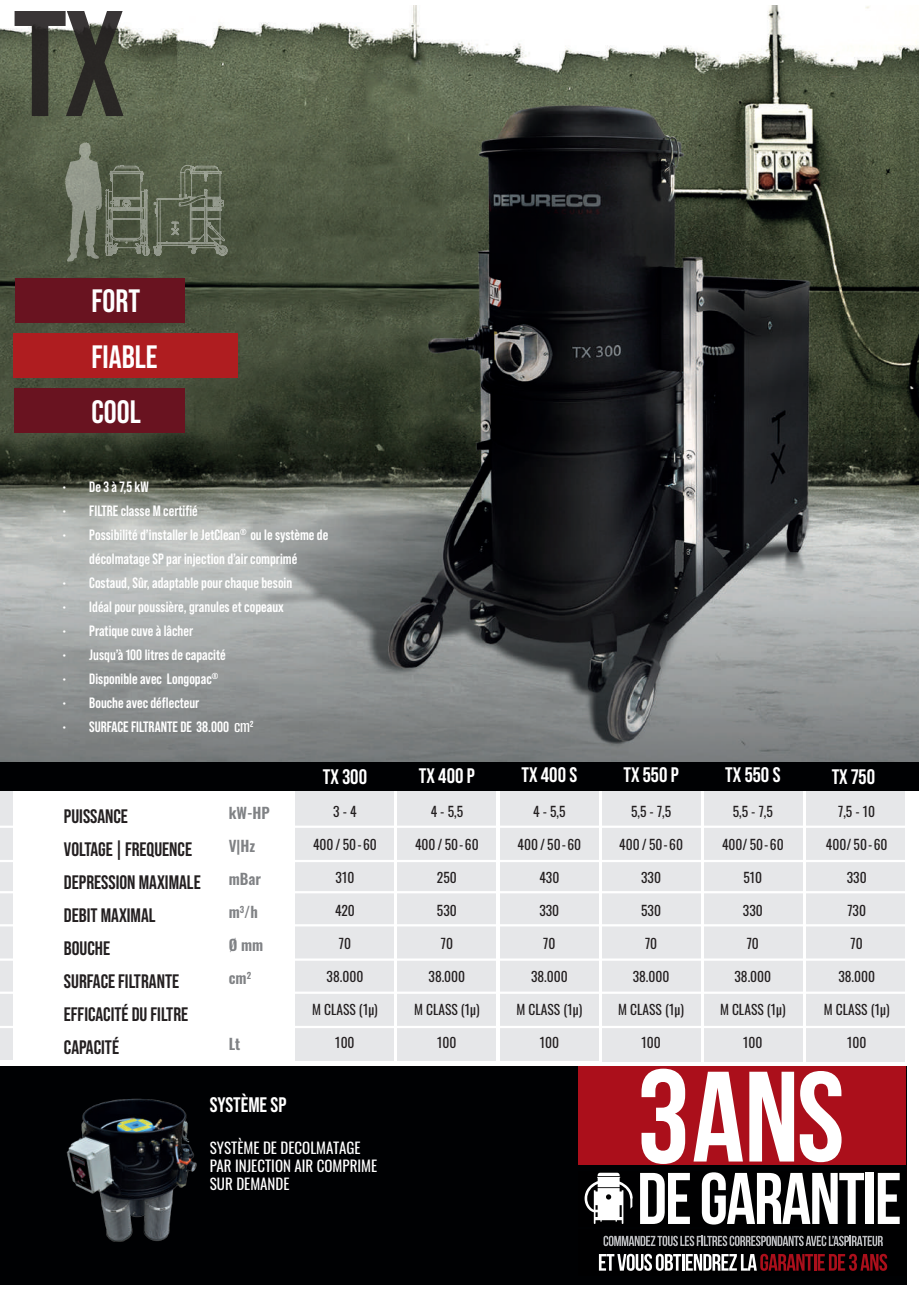
<style>
.page{position:relative;width:919px;height:1289px;background:#fff}
.page>*{position:absolute;margin:0;border:0;box-sizing:border-box;transform-origin:0 0}
.t1{font:700 150px "Bebas Neue Pro";color:#231f20}
.t2{font:700 32.25px/55.3px "Bebas Neue Pro";color:#fff}
.t3{font:700 21px "Bebas Neue Pro";color:#fff}
.t4{font:700 19.5px/33px "Bebas Neue Pro";color:#231f20}
.t5{font:700 15px/24px "Bebas Neue Pro";color:#fff;text-align:center}
.t6{font:15px/18px "Oswald";color:#fff}
.t7{font:600 15px "Oswald";color:#808285}
.t8{font:13.5px "Oswald";color:#231f20}
.s1{font-family:"Big Shoulders Text";font-weight:600}
</style>
<div class="page">
<div style="left:0;top:1066px;width:906px;height:219px;background:#000103"></div>
<img style="left:0;top:6px;width:918px;height:756px">
<div style="left:295px;top:776px;width:99px;height:284px;background:#e6e7e9"></div>
<div style="left:397px;top:775px;width:99px;height:285px;background:#e6e7e9"></div>
<div style="left:500px;top:775px;width:98px;height:285px;background:#e6e7e9"></div>
<div style="left:601px;top:775px;width:99px;height:286px;background:#e6e7e9"></div>
<div style="left:704px;top:776px;width:99px;height:285px;background:#e6e7e9"></div>
<div style="left:806px;top:775px;width:99px;height:286px;background:#e6e7e9"></div>
<img style="left:66px;top:1098px;width:131px;height:144px">
<svg style="left:584px;top:1172px;width:48px;height:51px"></svg>
<div style="left:578px;top:1066px;width:327px;height:98px;background:#ab0f1b"></div>
<svg style="left:693px;top:1071px;width:49px;height:90px"></svg>
<svg style="left:641px;top:1068px;width:44px;height:95px"></svg>
<svg style="left:640px;top:1172px;width:49px;height:51px"></svg>
<svg style="left:701px;top:1172px;width:163px;height:52px"></svg>
<div style="left:865px;top:1172px;width:8px;height:51px;background:#fff"></div>
<svg style="left:877px;top:1172px;width:22px;height:51px"></svg>
<svg style="left:603px;top:1235px;width:279px;height:11px"></svg>
<svg style="left:599px;top:1253px;width:288px;height:17px"></svg>
<svg style="left:749px;top:1071px;width:92px;height:91px"></svg>
<div style="left:0;top:769px;width:13px;height:290px;background:#e6e7e9"></div>
<hr style="left:0;top:859px;width:918px;height:3px;background:#fff">
<hr style="left:0;top:958px;width:918px;height:2px;background:#fff">
<hr style="left:0;top:1025px;width:918px;height:3px;background:#fff">
<hr style="left:0;top:825px;width:918px;height:2px;background:#fff">
<hr style="left:0;top:924px;width:918px;height:2px;background:#fff">
<hr style="left:0;top:991px;width:918px;height:2px;background:#fff">
<hr style="left:0;top:891px;width:918px;height:2px;background:#fff">
<div style="left:15px;top:278px;width:170px;height:44px;background:#691320"></div>
<div style="left:13px;top:334px;width:225px;height:44px;background:#af1d20"></div>
<div style="left:0;top:762px;width:918px;height:28px;background:#000103"></div>
<svg style="left:65px;top:140px;width:163px;height:122px;background:#646c59"></svg>
<div style="left:14px;top:388px;width:171px;height:44px;background:#691320"></div>
<h1 class="t1" style="left:13px;top:-22px;width:114px">TX</h1>
<h2 class="t2" style="left:91px;top:273px;width:67px">FORT<br>FIABLE<br>COOL</h2>
<p class="t5" style="left:62px;top:474px;width:88px">• De 3 à 7,5 kW</p>
<p class="t5" style="left:62px;top:498px;width:137px">• FILTRE classe M certifié</p>
<p class="t5" style="left:62px;top:522px;width:267px">• Possibilité d’installer le JetClean<sup>®</sup> ou le système de décolmatage SP par injection d’air comprimé</p>
<p class="t5" style="left:62px;top:570px;width:231px">• Costaud, Sûr, adaptable pour chaque besoin</p>
<p class="t5" style="left:62px;top:594px;width:223px">• Idéal pour poussière, granules et copeaux</p>
<p class="t5" style="left:62px;top:618px;width:132px">• Pratique cuve à lâcher</p>
<p class="t5" style="left:62px;top:642px;width:165px">• Jusqu’à 100 litres de capacité</p>
<p class="t5" style="left:62px;top:666px;width:157px">• Disponible avec Longopac<sup>®</sup></p>
<p class="t5" style="left:62px;top:690px;width:138px">• Bouche avec déflecteur</p>
<p class="t5" style="left:62px;top:714px;width:193px">• SURFACE FILTRANTE DE 38.000 <span class="s1">cm</span><sup>2</sup></p>
<h3 class="t4" style="left:64px;top:799px;width:138px">PUISSANCE<br>VOLTAGE | FREQUENCE<br>DEPRESSION MAXIMALE<br>DEBIT MAXIMAL<br>BOUCHE<br>SURFACE FILTRANTE<br>EFFICACITÉ DU FILTRE<br>CAPACITÉ</h3>
<p class="t7" style="left:229px;top:799px;width:43px">kW-HP</p>
<p class="t7" style="left:229px;top:832px;width:28px">V|Hz</p>
<p class="t7" style="left:229px;top:865px;width:34px">mBar</p>
<p class="t7" style="left:229px;top:898px;width:31px">m<sup>3</sup>/h</p>
<p class="t7" style="left:229px;top:931px;width:36px">Ø mm</p>
<p class="t7" style="left:229px;top:964px;width:24px">cm<sup>2</sup></p>
<p class="t7" style="left:229px;top:1030px;width:13px">Lt</p>
<h3 class="t3" style="left:323px;top:764px;width:46px">TX 300</h3>
<h3 class="t3" style="left:419px;top:763px;width:58px">TX 400 P</h3>
<h3 class="t3" style="left:521px;top:763px;width:57px">TX 400 S</h3>
<h3 class="t3" style="left:623px;top:763px;width:57px">TX 550 P</h3>
<h3 class="t3" style="left:725px;top:763px;width:57px">TX 550 S</h3>
<h3 class="t3" style="left:831px;top:764px;width:45px">TX 750</h3>
<p class="t8" style="left:333px;top:799px;width:25px">3 - 4</p>
<p class="t8" style="left:313px;top:832px;width:65px">400 / 50-60</p>
<p class="t8" style="left:335px;top:865px;width:20px">310</p>
<p class="t8" style="left:335px;top:898px;width:21px">420</p>
<p class="t8" style="left:339px;top:931px;width:14px">70</p>
<p class="t8" style="left:326px;top:964px;width:38px">38.000</p>
<p class="t8" style="left:312px;top:997px;width:67px">M CLASS (1µ)</p>
<p class="t8" style="left:335px;top:1030px;width:21px">100</p>
<p class="t8" style="left:430px;top:799px;width:34px">4 - 5,5</p>
<p class="t8" style="left:415px;top:832px;width:65px">400 / 50-60</p>
<p class="t8" style="left:437px;top:865px;width:21px">250</p>
<p class="t8" style="left:437px;top:898px;width:21px">530</p>
<p class="t8" style="left:441px;top:931px;width:14px">70</p>
<p class="t8" style="left:428px;top:964px;width:38px">38.000</p>
<p class="t8" style="left:414px;top:997px;width:67px">M CLASS (1µ)</p>
<p class="t8" style="left:437px;top:1030px;width:21px">100</p>
<p class="t8" style="left:533px;top:799px;width:34px">4 - 5,5</p>
<p class="t8" style="left:517px;top:832px;width:65px">400 / 50-60</p>
<p class="t8" style="left:539px;top:865px;width:21px">430</p>
<p class="t8" style="left:539px;top:898px;width:21px">330</p>
<p class="t8" style="left:543px;top:931px;width:14px">70</p>
<p class="t8" style="left:531px;top:964px;width:38px">38.000</p>
<p class="t8" style="left:516px;top:997px;width:67px">M CLASS (1µ)</p>
<p class="t8" style="left:539px;top:1030px;width:21px">100</p>
<p class="t8" style="left:631px;top:799px;width:42px">5,5 - 7,5</p>
<p class="t8" style="left:619px;top:832px;width:65px">400 / 50-60</p>
<p class="t8" style="left:641px;top:865px;width:21px">330</p>
<p class="t8" style="left:641px;top:898px;width:21px">530</p>
<p class="t8" style="left:645px;top:931px;width:14px">70</p>
<p class="t8" style="left:632px;top:964px;width:38px">38.000</p>
<p class="t8" style="left:618px;top:997px;width:67px">M CLASS (1µ)</p>
<p class="t8" style="left:641px;top:1030px;width:21px">100</p>
<p class="t8" style="left:732px;top:799px;width:42px">5,5 - 7,5</p>
<p class="t8" style="left:722px;top:832px;width:63px">400/ 50-60</p>
<p class="t8" style="left:743px;top:865px;width:20px">510</p>
<p class="t8" style="left:742px;top:898px;width:21px">330</p>
<p class="t8" style="left:746px;top:931px;width:14px">70</p>
<p class="t8" style="left:734px;top:964px;width:38px">38.000</p>
<p class="t8" style="left:720px;top:997px;width:67px">M CLASS (1µ)</p>
<p class="t8" style="left:743px;top:1030px;width:21px">100</p>
<p class="t8" style="left:838px;top:799px;width:39px">7,5 - 10</p>
<p class="t8" style="left:825px;top:832px;width:63px">400/ 50-60</p>
<p class="t8" style="left:846px;top:865px;width:21px">330</p>
<p class="t8" style="left:847px;top:898px;width:20px">730</p>
<p class="t8" style="left:850px;top:931px;width:14px">70</p>
<p class="t8" style="left:838px;top:964px;width:38px">38.000</p>
<p class="t8" style="left:823px;top:997px;width:67px">M CLASS (1µ)</p>
<p class="t8" style="left:847px;top:1030px;width:21px">100</p>
<h3 class="t3" style="left:210px;top:1092px;width:78px">SYSTÈME SP</h3>
<p class="t6" style="left:210px;top:1137px;width:169px">SYSTÈME DE DECOLMATAGE<br>PAR INJECTION AIR COMPRIME<br>SUR DEMANDE</p>
</div>
